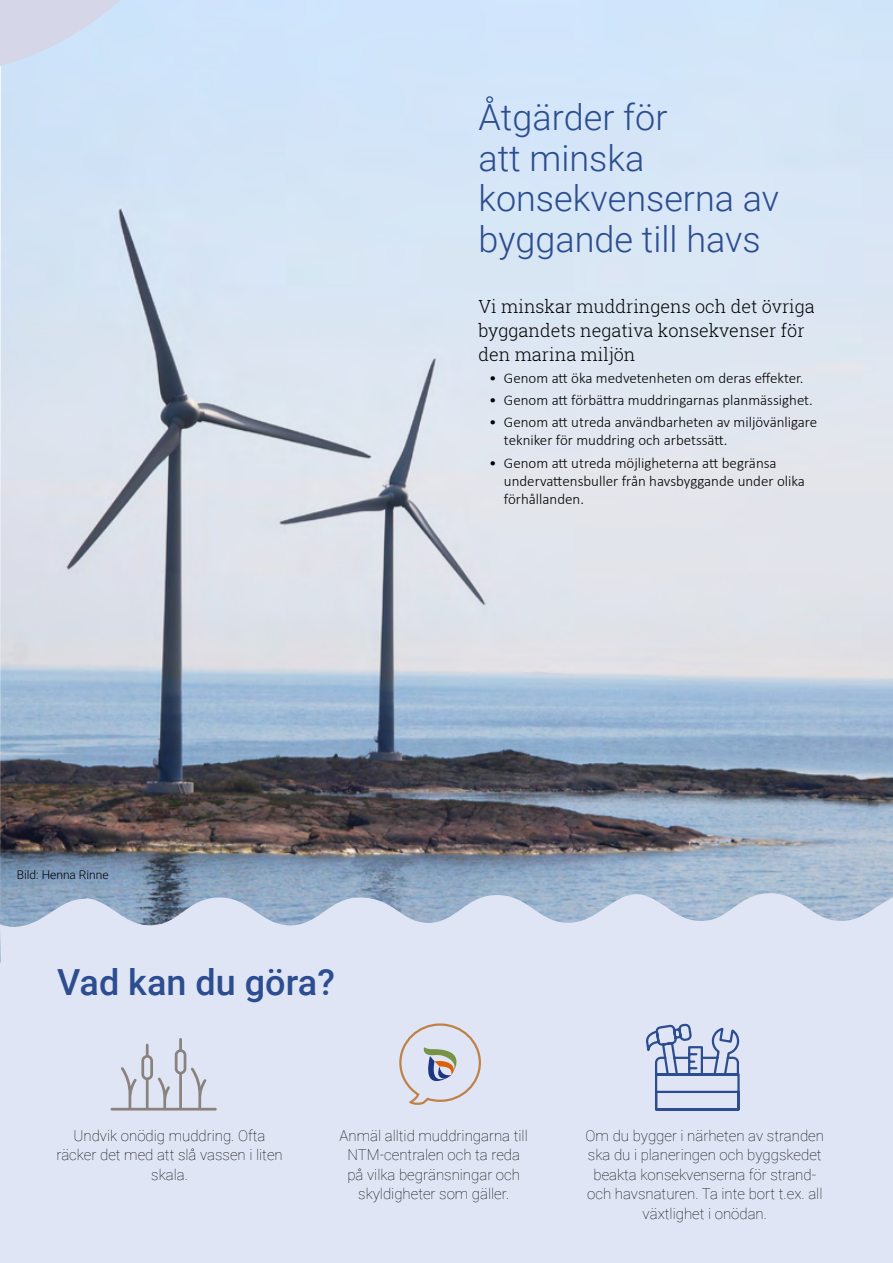
<style>
.page{position:relative;width:893px;height:1263px;background:#fff}
.page>*{position:absolute;margin:0;border:0;box-sizing:border-box;transform-origin:0 0}
.Otsikko_24{font:300 36px/40.5px "Roboto";color:#2c4d8f}
.Otsikko_24-2{font:500 36px "Roboto";color:#2c4d8f}
.Väliotsikko{font:300 18px/24px "Roboto Slab";color:#000}
.Symboliteksti{font:100 15px/19.5px "Roboto";color:#000;text-align:center}
.t1{font:300 15px/18px "Calibri";color:#000}
.Kuvatekstit{font:300 12px "Roboto";color:#000}
</style>
<div class="page">
<img style="left:0;top:0;width:893px;height:889px">
<div style="left:0;top:889px;width:893px;height:374px;background:#e0e5f5"></div>
<svg style="left:0;top:0;width:427px;height:598px;background:#d0dcea"></svg>
<svg style="left:398px;top:1022px;width:84px;height:83px;background:#d4d3da"></svg>
<svg style="left:643px;top:1023px;width:98px;height:89px;background:#b7c2dd"></svg>
<svg style="left:111px;top:1038px;width:106px;height:72px;background:#d2d6e2"></svg>
<h2 class="Otsikko_24" style="left:478px;top:96px;width:302px">Åtgärder för<br>att minska konsekvenserna av byggande till havs</h2>
<p class="Väliotsikko" style="left:478px;top:294px;width:338px">Vi minskar muddringens och det övriga byggandets negativa konsekvenser för den marina miljön</p>
<p class="t1" style="left:489px;top:369px;width:316px">• Genom att öka medvetenheten om deras effekter.</p>
<p class="t1" style="left:489px;top:391px;width:325px">• Genom att förbättra muddringarnas planmässighet.</p>
<p class="t1" style="left:504px;top:413px;width:315px;text-indent:-15px">• Genom att utreda användbarheten av miljövänligare tekniker för muddring och arbetssätt.</p>
<p class="t1" style="left:504px;top:453px;width:302px;text-indent:-15px">• Genom att utreda möjligheterna att begränsa undervattensbuller från havsbyggande under olika förhållanden.</p>
<p class="Kuvatekstit" style="left:17px;top:866px;width:93px">Bild: Henna Rinne</p>
<h2 class="Otsikko_24-2" style="left:57px;top:957px;width:279px">Vad kan du göra?</h2>
<p class="Symboliteksti" style="left:56px;top:1125px;width:228px">Undvik onödig muddring. Ofta räcker det med att slå vassen i liten skala.</p>
<p class="Symboliteksti" style="left:340px;top:1125px;width:190px">Anmäl alltid muddringarna till<br>NTM-centralen och ta reda på vilka begränsningar och skyldigheter som gäller.</p>
<p class="Symboliteksti" style="left:586px;top:1125px;width:240px">Om du bygger i närheten av stranden ska du i planeringen och byggskedet beakta konsekvenserna för strand&shy;och havsnaturen. Ta inte bort t.ex. all växtlighet i onödan.</p>
</div>
